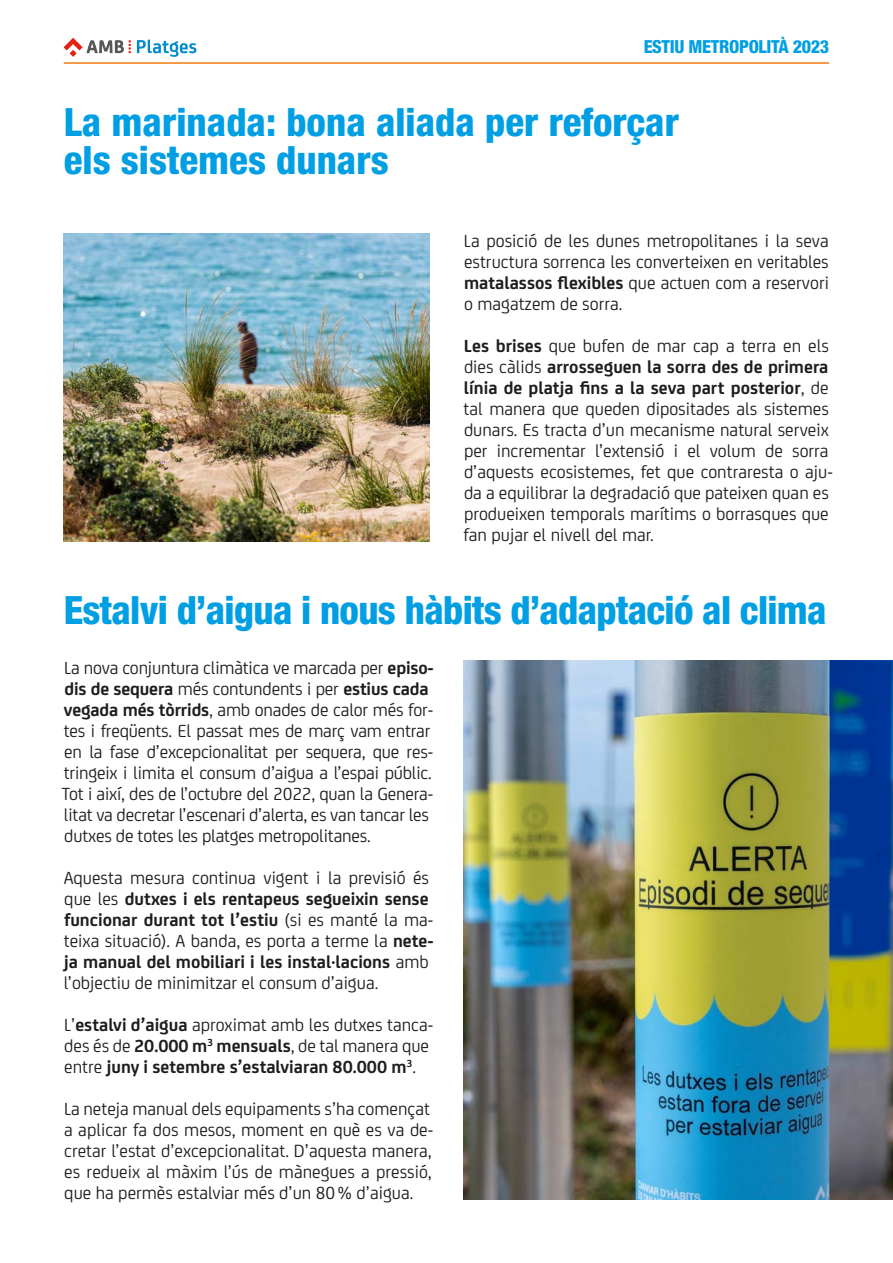
<style>
.page{position:relative;width:893px;height:1263px;background:#fff}
.page>*{position:absolute;margin:0;border:0;box-sizing:border-box;transform-origin:0 0}
.t1{font:800 condensed 39px/38px "Helvetica Neue LT Std";color:#009fe3}
.t2{font:800 condensed 39px "Helvetica Neue LT Std";letter-spacing:-.02em;color:#009fe3}
.t3{font:18.75px/21px "FS Joey";color:#1d1d1b}
.t4{font:700 18.75px/21px "FS Joey";color:#1d1d1b}
.t5{font:800 condensed 18px "Helvetica Neue LT Std";letter-spacing:-.02em;color:#009fe3}
.s1{font-weight:700}
.s2{font-weight:400}
</style>
<div class="page">
<hr style="left:64px;top:62px;width:765px;height:2px;background:#ef7b10">
<svg style="left:64px;top:38px;width:67px;height:19px"></svg>
<svg style="left:137px;top:40px;width:59px;height:17px"></svg>
<img style="left:463px;top:660px;width:430px;height:539px">
<img style="left:64px;top:233px;width:365px;height:308px">
<p class="t5" style="left:644px;top:36px;width:187px">ESTIU METROPOLITÀ 2023</p>
<h1 class="t1" style="left:64px;top:103px;width:617px">La marinada: bona aliada per reforçar els sistemes dunars</h1>
<p class="t3" style="left:464px;top:229px;width:367px;text-align:justify">La posició de les dunes metropolitanes i la seva estructura sorrenca les converteixen en veritables <span class="s1">matalassos flexibles</span> que actuen com a reservori o magatzem de sorra.</p>
<p class="t3" style="left:463px;top:334px;width:371px"><span class="s1">Les brises</span> que bufen de mar cap a terra en els dies càlids <span class="s1">arrosseguen la sorra des de primera línia de platja fins a la seva part posterior</span>, de tal manera que queden dipositades als sistemes dunars. Es tracta d’un mecanisme natural serveix per incrementar l’extensió i el volum de sorra d’aquests ecosistemes, fet que contraresta o aju&shy;da a equilibrar la degradació que pateixen quan es produeixen temporals marítims o borrasques que fan pujar el nivell del mar.</p>
<h1 class="t2" style="left:64px;top:586px;width:764px">Estalvi d’aigua i nous hàbits d’adaptació al clima</h1>
<p class="t3" style="left:62px;top:656px;width:374px">La nova conjuntura climàtica ve marcada per <span class="s1">episo&shy;dis de sequera</span> més contundents i per <span class="s1">estius cada vegada més tòrrids</span>, amb onades de calor més for&shy;tes i freqüents. El passat mes de març vam entrar en la fase d’excepcionalitat per sequera, que res&shy;tringeix i limita el consum d’aigua a l’espai públic.<br>Tot i així, des de l’octubre del 2022, quan la Genera&shy;litat va decretar l’escenari d’alerta, es van tancar les dutxes de totes les platges metropolitanes.</p>
<p class="t3" style="left:64px;top:866px;width:372px">Aquesta mesura continua vigent i la previsió és que les <span class="s1">dutxes i els rentapeus segueixin sense funcionar durant tot l’estiu</span> (si es manté la ma&shy;teixa situació). A banda, es porta a terme la <span class="s1">nete&shy;ja manual del mobiliari i les instal·lacions</span> amb l’objectiu de minimitzar el consum d’aigua.</p>
<p class="t4" style="left:64px;top:1013px;width:370px"><span class="s2">L’</span>estalvi d’aigua <span class="s2">aproximat amb les dutxes tanca&shy;des és de</span> 20.000 m<sup>3</sup> mensuals<span class="s2">, de tal manera que entre</span> juny i setembre s’estalviaran 80.000 m<sup>3</sup><span class="s2">.</span></p>
<p class="t3" style="left:64px;top:1097px;width:371px">La neteja manual dels equipaments s’ha començat a aplicar fa dos mesos, moment en què es va de&shy;cretar l’estat d’excepcionalitat. D’aquesta manera, es redueix al màxim l’ús de mànegues a pressió, que ha permès estalviar més d’un 80% d’aigua.</p>
</div>
